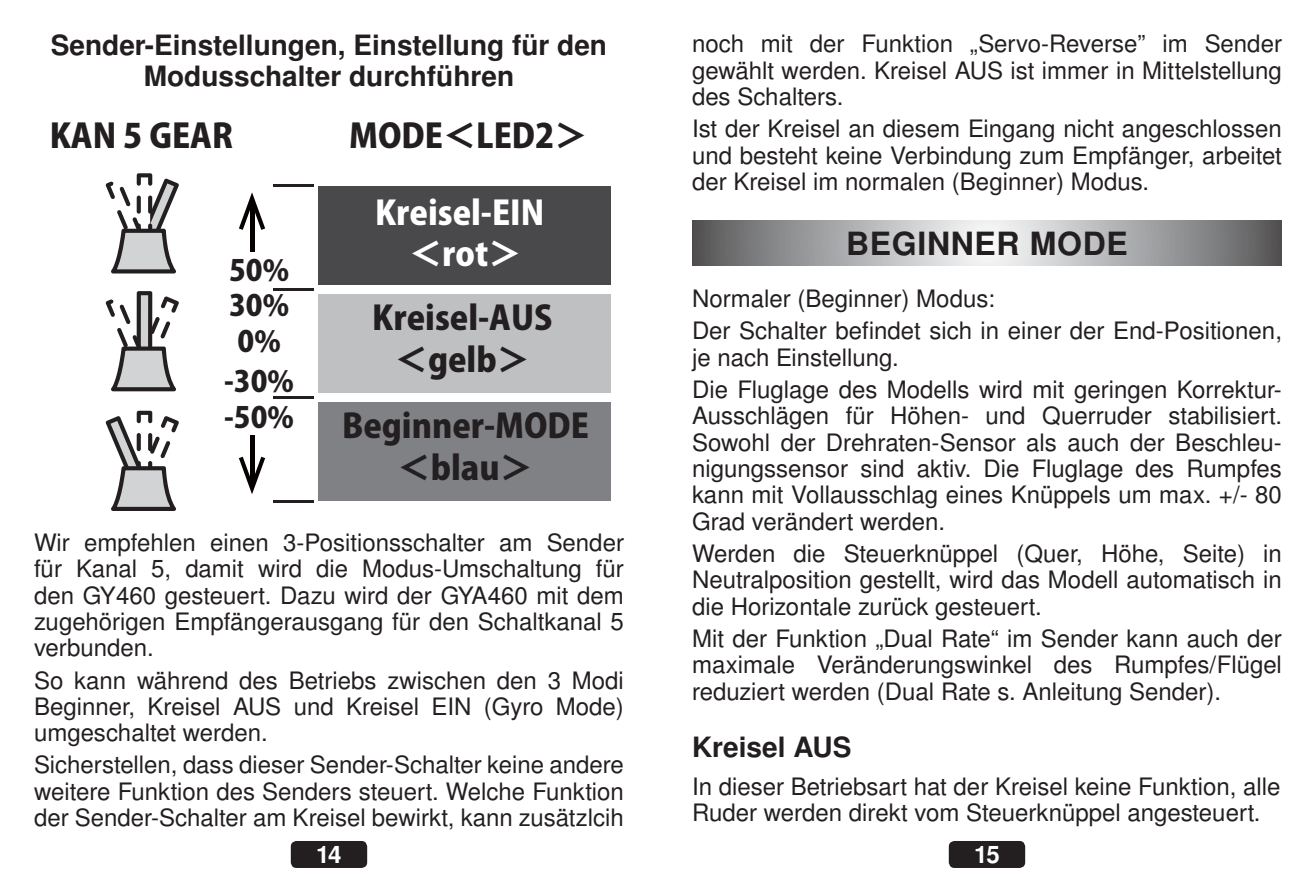
<style>
.page{position:relative;width:1316px;height:885px;background:#fff}
.page>*{position:absolute;margin:0;border:0;box-sizing:border-box;transform-origin:0 0}
.t1{font:33.2px/41.6px "Koz Go Pro Heavy 90 pv RKSJ H";color:#231f20;text-align:center}
.t2{font:33.2px/41.6px "Koz Go Pro Heavy 90 pv RKSJ H";color:#fff;text-align:center}
.t3{font:700 32px "Nimbus San LOT";letter-spacing:.02em;color:#231f20}
.t4{font:28.8px/39.6px "Koz Go Pro Heavy 90 pv RKSJ H";color:#231f20;text-align:center}
.t5{font:700 28px/30.8px "Nimbus San LOT";color:#231f20;text-align:center}
.t6{font:24px/26.4px "Nimbus San LOT";color:#231f20;text-align:justify}
.t7{font:700 24px "Nimbus San LOT";color:#fff}
</style>
<div class="page">
<hr style="left:273px;top:185px;width:40px;height:2px;background:#231f20">
<hr style="left:273px;top:288px;width:40px;height:2px;background:#231f20">
<hr style="left:273px;top:396px;width:40px;height:2px;background:#231f20">
<hr style="left:273px;top:500px;width:40px;height:2px;background:#231f20">
<svg style="left:106px;top:410px;width:73px;height:101px"></svg>
<svg style="left:106px;top:291px;width:73px;height:100px"></svg>
<svg style="left:106px;top:173px;width:73px;height:100px"></svg>
<hr style="left:250px;top:204px;width:4px;height:47px;background:#050101">
<svg style="left:239px;top:192px;width:26px;height:38px"></svg>
<hr style="left:250px;top:435px;width:4px;height:47px;background:#050101">
<svg style="left:239px;top:456px;width:26px;height:38px"></svg>
<div style="left:318px;top:186px;width:293px;height:99px;background:#49494b"></div>
<div style="left:318px;top:294px;width:293px;height:98px;background:#bec0c2"></div>
<div style="left:318px;top:402px;width:293px;height:99px;background:#7f8184"></div>
<svg style="left:692px;top:220px;width:589px;height:46px;background:#a8a9aa"></svg>
<div style="left:291px;top:840px;width:76px;height:27px;background:#231f20;border-radius:6px"></div>
<div style="left:948px;top:840px;width:77px;height:27px;background:#231f20;border-radius:6px"></div>
<p class="t5" style="left:51px;top:31px;width:557px">Sender-Einstellungen, Einstellung für den<br>Modusschalter durchführen</p>
<p class="t1" style="left:50px;top:117px;width:185px">KAN 5 GEAR</p>
<p class="t4" style="left:229px;top:252px;width:61px">50%</p>
<p class="t4" style="left:229px;top:288px;width:61px">30%</p>
<p class="t4" style="left:224px;top:324px;width:71px">0% -30%</p>
<p class="t4" style="left:224px;top:399px;width:71px">-50%</p>
<p class="t1" style="left:349px;top:117px;width:240px">MODE＜LED2＞</p>
<p class="t2" style="left:375px;top:194px;width:171px">Kreisel-EIN＜rot＞</p>
<p class="t1" style="left:372px;top:299px;width:182px">Kreisel-AUS＜gelb＞</p>
<p class="t1" style="left:342px;top:407px;width:248px">Beginner-MODE＜blau＞</p>
<p class="t6" style="left:34px;top:529px;width:591px">Wir empfehlen einen 3-Positionsschalter am Sender für Kanal 5, damit wird die Modus-Umschaltung für den GY460 gesteuert. Dazu wird der GYA460 mit dem zugehörigen Empfängerausgang für den Schaltkanal 5 verbunden.</p>
<p class="t6" style="left:34px;top:667px;width:591px">So kann während des Betriebs zwischen den 3 Modi Beginner, Kreisel AUS und Kreisel EIN (Gyro Mode) umgeschaltet werden.</p>
<p class="t6" style="left:34px;top:752px;width:591px">Sicherstellen, dass dieser Sender-Schalter keine andere weitere Funktion des Senders steuert. Welche Funktion der Sender-Schalter am Kreisel bewirkt, kann zusätzlcih</p>
<p class="t6" style="left:692px;top:31px;width:591px">noch mit der Funktion „Servo-Reverse” im Sender gewählt werden. Kreisel AUS ist immer in Mittelstellung des Schalters.</p>
<p class="t6" style="left:692px;top:116px;width:591px">Ist der Kreisel an diesem Eingang nicht angeschlossen und besteht keine Verbindung zum Empfänger, arbeitet der Kreisel im normalen (Beginner) Modus.</p>
<p class="t3" style="left:846px;top:225px;width:283px">BEGINNER MODE</p>
<p class="t6" style="left:692px;top:286px;width:304px">Normaler (Beginner) Modus:</p>
<p class="t6" style="left:692px;top:318px;width:591px">Der Schalter befindet sich in einer der End-Positionen, je nach Einstellung.</p>
<p class="t6" style="left:692px;top:376px;width:591px">Die Fluglage des Modells wird mit geringen Korrektur-Ausschlägen für Höhen- und Querruder stabilisiert.<br>Sowohl der Drehraten-Sensor als auch der Beschleu&shy;nigungssensor sind aktiv. Die Fluglage des Rumpfes kann mit Vollausschlag eines Knüppels um max. +/- 80<br>Grad verändert werden.</p>
<p class="t6" style="left:692px;top:540px;width:591px">Werden die Steuerknüppel (Quer, Höhe, Seite) in Neutralposition gestellt, wird das Modell automatisch in die Horizontale zurück gesteuert.</p>
<p class="t6" style="left:692px;top:625px;width:591px">Mit der Funktion „Dual Rate“ im Sender kann auch der maximale Veränderungswinkel des Rumpfes/Flügel reduziert werden (Dual Rate s. Anleitung Sender).</p>
<p class="t5" style="left:692px;top:732px;width:161px">Kreisel AUS</p>
<p class="t6" style="left:692px;top:773px;width:590px">In dieser Betriebsart hat der Kreisel keine Funktion, alle<br>Ruder werden direkt vom Steuerknüppel angesteuert.</p>
<p class="t7" style="left:316px;top:840px;width:27px">14</p>
<p class="t7" style="left:974px;top:840px;width:27px">15</p>
</div>
